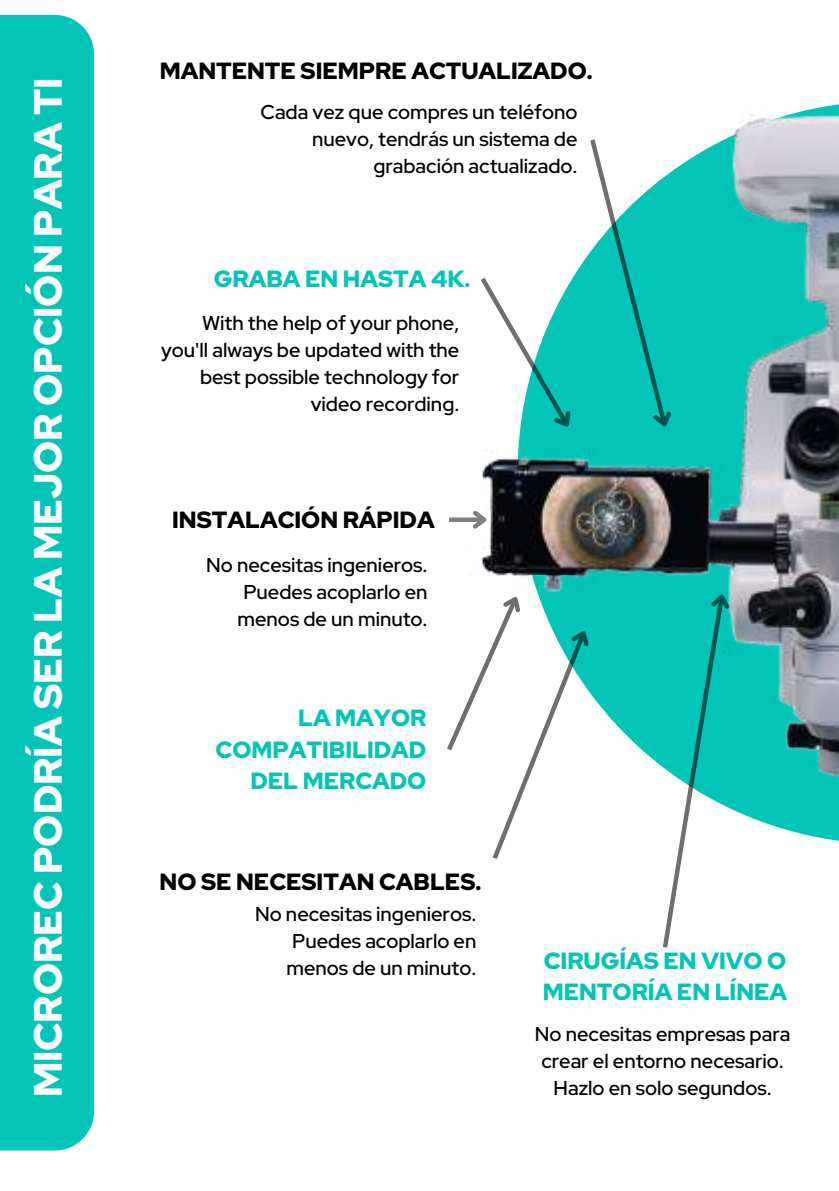
<style>
.page{position:relative;width:839px;height:1191px;background:#fff}
.page>*{position:absolute;margin:0;border:0;box-sizing:border-box;transform-origin:0 0}
.t1{font:900 39.4px "Red Hat Display";color:#fff}
.t2{font:900 23.4px/31.6px "Red Hat Display";color:#02c5b7}
.t3{font:900 23.4px "Red Hat Display";color:#000}
.t4{font:600 20px/27px "Red Hat Display";color:#000;text-align:right}
</style>
<div class="page">
<img style="left:481px;top:104px;width:357px;height:737px">
<svg style="left:480px;top:273px;width:96px;height:159px"></svg>
<svg style="left:447px;top:591px;width:146px;height:268px"></svg>
<svg style="left:659px;top:592px;width:73px;height:356px"></svg>
<div style="left:449px;top:517px;width:35px;height:5px;background:#808080"></div>
<svg style="left:469px;top:510px;width:18px;height:20px"></svg>
<svg style="left:587px;top:135px;width:88px;height:296px"></svg>
<div style="left:0;top:15px;width:94px;height:1136px;background:#02c5b7"></div>
<h1 class="t1" style="left:22px;top:1097px;width:1022px;rotate:-90deg">MICROREC PODRÍA SER LA MEJOR OPCIÓN PARA TI</h1>
<p class="t3" style="left:160px;top:55px;width:434px">MANTENTE SIEMPRE ACTUALIZADO.</p>
<p class="t4" style="left:260px;top:98px;width:318px">Cada vez que compres un teléfono nuevo, tendrás un sistema de grabación actualizado.</p>
<p class="t2" style="left:214px;top:263px;width:258px">GRABA EN HASTA 4K.</p>
<p class="t4" style="left:161px;top:310px;width:300px">With the help of your phone, you'll always be updated with the best possible technology for video recording.</p>
<p class="t3" style="left:172px;top:504px;width:264px">INSTALACIÓN RÁPIDA</p>
<p class="t4" style="left:237px;top:551px;width:191px;text-align:justify;text-indent:-31px">No necesitas ingenieros.<br>Puedes acoplarlo en menos de un minuto.</p>
<p class="t2" style="left:215px;top:702px;width:212px;text-align:right">LA MAYOR<br>COMPATIBILIDAD<br>DEL MERCADO</p>
<p class="t3" style="left:160px;top:866px;width:323px">NO SE NECESITAN CABLES.</p>
<p class="t4" style="left:286px;top:901px;width:191px;text-align:justify;text-indent:-31px">No necesitas ingenieros.<br>Puedes acoplarlo en menos de un minuto.</p>
<p class="t2" style="left:542px;top:945px;width:246px">CIRUGÍAS EN VIVO O<br>MENTORÍA EN LÍNEA</p>
<p class="t4" style="left:535px;top:1021px;width:257px;text-align:center">No necesitas empresas para crear el entorno necesario.<br>Hazlo en solo segundos.</p>
</div>
